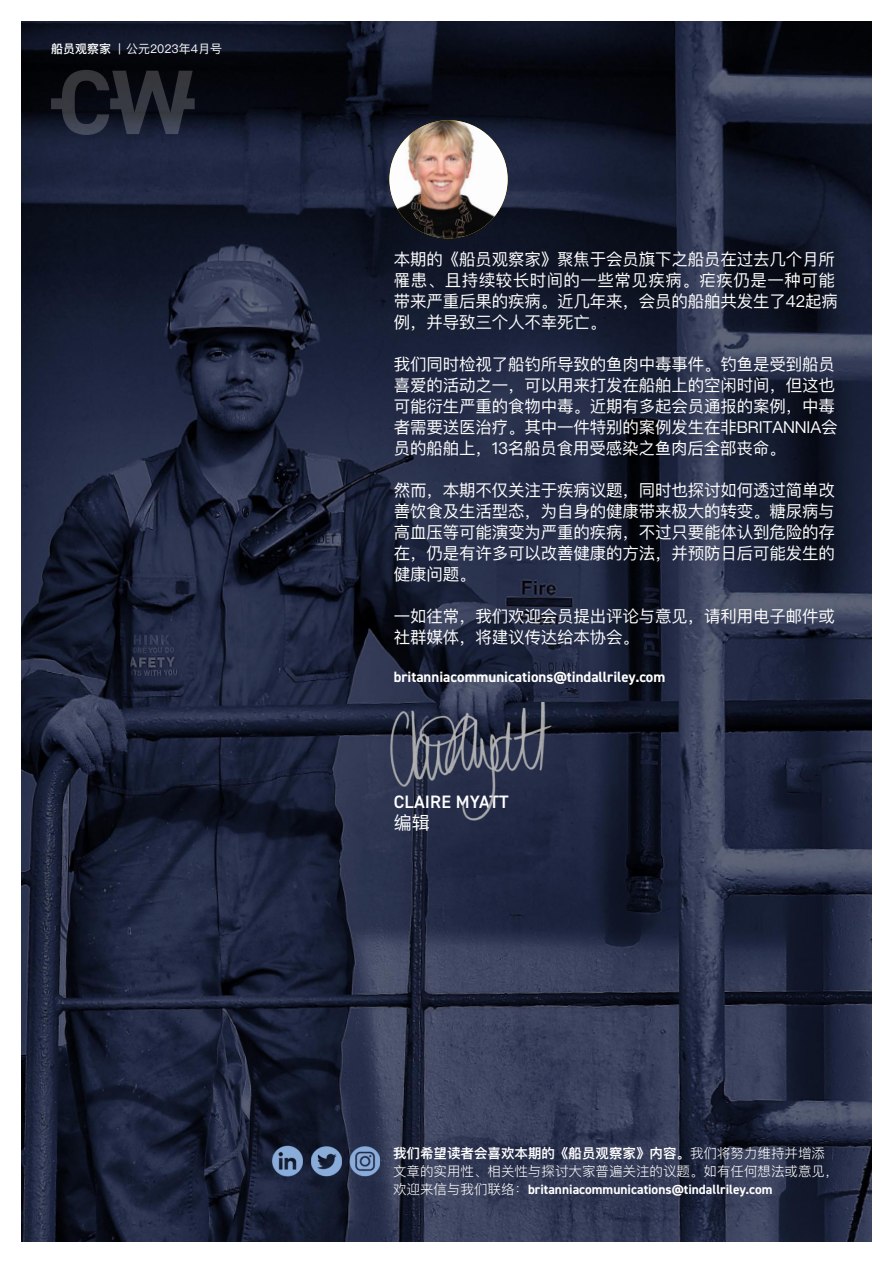
<style>
.page{position:relative;width:893px;height:1263px;background:#fff}
.page>*{position:absolute;margin:0;border:0;box-sizing:border-box;transform-origin:0 0}
.t1{font:600 18px "DIN2014";letter-spacing:.01em;color:#fff}
.t2{font:18px "Ping Fang SC";color:#fff}
.t3{font:16.5px/21px "Ping Fang SC";letter-spacing:-.01em;color:#fff}
.t4{font:700 15px "DIN2014";color:#fff}
.t5{font:300 13.5px/18px "Ping Fang SC";color:#fff}
.t6{font:12px "Ping Fang SC";color:#fff}
.s1{font-weight:500}
.s2{font-family:"DIN2014"}
.s3{font-weight:600}
.s4{font-family:"DIN2014";font-weight:700}
</style>
<div class="page">
<img style="left:21px;top:21px;width:851px;height:1221px">
<img style="left:389px;top:120px;width:119px;height:118px;border-radius:50%">
<img style="left:372px;top:703px;width:209px;height:127px">
<img style="left:272px;top:1142px;width:30px;height:39px">
<svg style="left:51px;top:70px;width:144px;height:65px;background:#20232d"></svg>
<img style="left:350px;top:1134px;width:30px;height:47px">
<img style="left:311px;top:1134px;width:30px;height:47px">
<p class="t6" style="left:51px;top:44px;width:172px"><span class="s1">船员观察家</span> <span class="s2">|</span> 公元2023年4月号</p>
<p class="t3" style="left:394px;top:251px;width:446px">本期的《船员观察家》聚焦于会员旗下之船员在过去几个月所罹患、且持续较长时间的一些常见疾病。疟疾仍是一种可能带来严重后果的疾病。近几年来，会员的船舶共发生了42起病例，并导致三个人不幸死亡。</p>
<p class="t3" style="left:394px;top:356px;width:445px">我们同时检视了船钓所导致的鱼肉中毒事件。钓鱼是受到船员喜爱的活动之一，可以用来打发在船舶上的空闲时间，但这也可能衍生严重的食物中毒。近期有多起会员通报的案例，中毒者需要送医治疗。其中一件特别的案例发生在非BRITANNIA会员的船舶上，13名船员食用受感染之鱼肉后全部丧命。</p>
<p class="t3" style="left:394px;top:482px;width:443px;text-align:justify">然而，本期不仅关注于疾病议题，同时也探讨如何透过简单改善饮食及生活型态，为自身的健康带来极大的转变。糖尿病与高血压等可能演变为严重的疾病，不过只要能体认到危险的存在，仍是有许多可以改善健康的方法，并预防日后可能发生的健康问题。</p>
<p class="t3" style="left:394px;top:608px;width:443px">一如往常，我们欢迎会员提出评论与意见，请利用电子邮件或社群媒体，将建议传达给本协会。</p>
<p class="t4" style="left:394px;top:668px;width:273px">britanniacommunications@tindallriley.com</p>
<p class="t1" style="left:394px;top:791px;width:116px">CLAIRE MYATT</p>
<p class="t2" style="left:394px;top:816px;width:37px">编辑</p>
<p class="t5" style="left:393px;top:1146px;width:447px"><span class="s3">我们希望读者会喜欢本期的《船员观察家》内容。</span>我们将努力维持并增添文章的实用性、相关性与探讨大家普遍关注的议题。如有任何想法或意见，欢迎来信与我们联络：<span class="s4">britanniacommunications@tindallriley.com</span></p>
</div>
